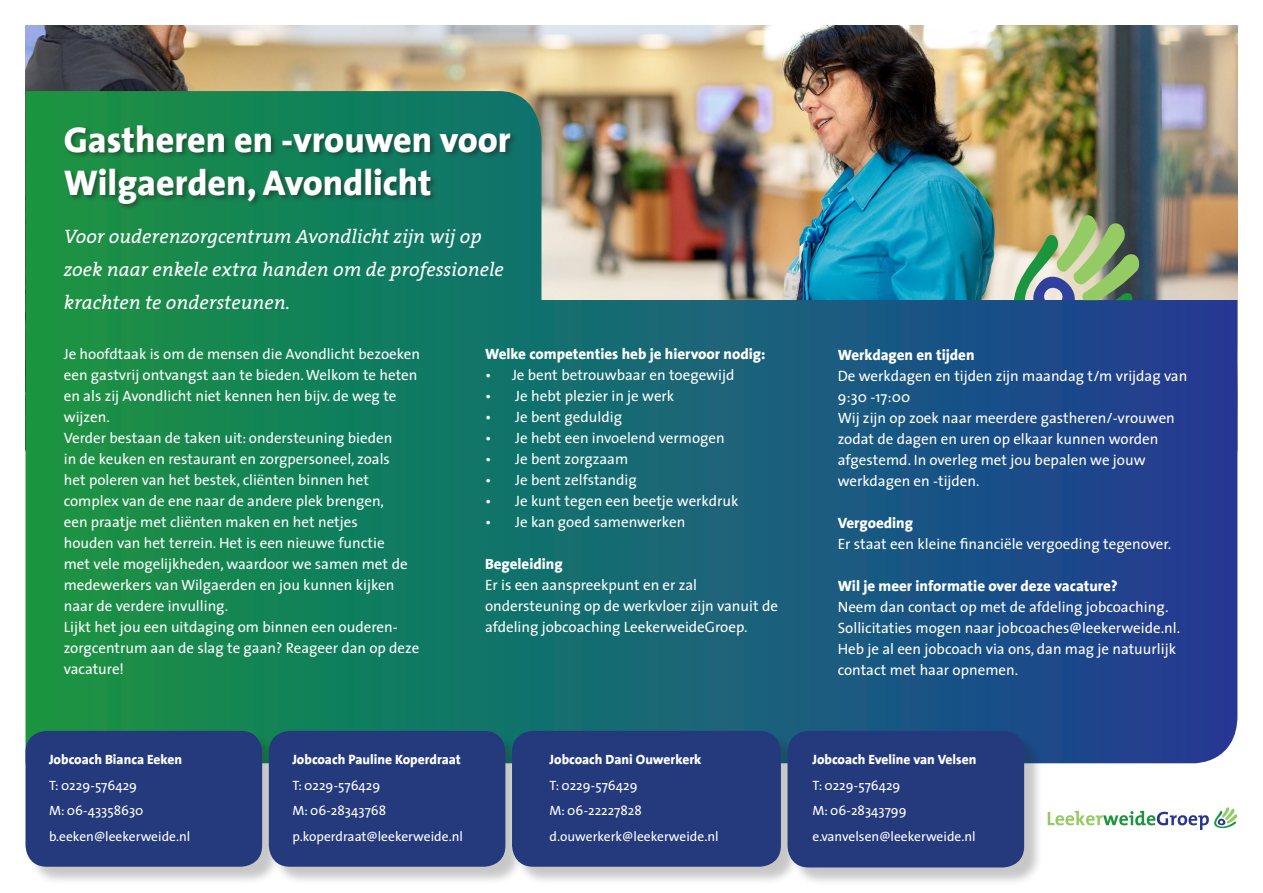
<style>
.page{position:relative;width:1263px;height:893px;background:#fff}
.page>*{position:absolute;margin:0;border:0;box-sizing:border-box;transform-origin:0 0}
.t1{font:800 36px/43.2px "The Sans";color:#fff}
.t2{font:italic 19.5px/33px "The Serif B5 Plain";color:#fff}
.t3{font:15px/21px "The Sans";color:#fff}
.t4{font:800 15px "The Sans";color:#fff}
.t5{font:13.5px/25.5px "The Sans";color:#fff}
.t6{font:800 13.5px "The Sans";color:#fff}
.s1{font-weight:800}
</style>
<div class="page">
<img style="left:25px;top:26px;width:1212px;height:425px">
<img style="left:26px;top:91px;width:1211px;height:672px">
<div style="left:63px;top:124px;width:455px;height:87px;background:#231f20;opacity:.5"></div>
<svg style="left:1048px;top:807px;width:189px;height:23px"></svg>
<svg style="left:1014px;top:215px;width:126px;height:85px;background:#95a97c"></svg>
<div style="left:28px;top:733px;width:253px;height:152px;background:#231f20;opacity:.25"></div>
<div style="left:26px;top:731px;width:236px;height:136px;background:#253a7d;border-radius:21px"></div>
<div style="left:271px;top:733px;width:253px;height:152px;background:#231f20;opacity:.25"></div>
<div style="left:269px;top:731px;width:236px;height:136px;background:#253a7d;border-radius:21px"></div>
<div style="left:514px;top:733px;width:285px;height:152px;background:#231f20;opacity:.25"></div>
<div style="left:512px;top:731px;width:269px;height:136px;background:#253a7d;border-radius:21px"></div>
<div style="left:790px;top:733px;width:253px;height:153px;background:#231f20;opacity:.25"></div>
<div style="left:787px;top:731px;width:237px;height:136px;background:#253a7d;border-radius:21px"></div>
<p class="t1" style="left:64px;top:117px;width:448px">Gastheren en -vrouwen voor<br>Wilgaerden, Avondlicht</p>
<p class="t2" style="left:64px;top:220px;width:441px">Voor ouderenzorgcentrum Avondlicht zijn wij op zoek naar enkele extra handen om de professionele krachten te ondersteunen.</p>
<p class="t4" style="left:485px;top:341px;width:282px">Welke competenties heb je hiervoor nodig:</p>
<p class="t3" style="left:485px;top:364px;width:251px">• Je bent betrouwbaar en toegewijd</p>
<p class="t3" style="left:485px;top:385px;width:191px">• Je hebt plezier in je werk</p>
<p class="t3" style="left:485px;top:406px;width:139px">• Je bent geduldig</p>
<p class="t3" style="left:485px;top:427px;width:241px">• Je hebt een invoelend vermogen</p>
<p class="t3" style="left:485px;top:448px;width:145px">• Je bent zorgzaam</p>
<p class="t3" style="left:485px;top:469px;width:153px">• Je bent zelfstandig</p>
<p class="t3" style="left:485px;top:490px;width:255px">• Je kunt tegen een beetje werkdruk</p>
<p class="t3" style="left:485px;top:511px;width:202px">• Je kan goed samenwerken</p>
<p class="t4" style="left:485px;top:551px;width:79px">Begeleiding</p>
<p class="t3" style="left:485px;top:574px;width:295px">Er is een aanspreekpunt en er zal ondersteuning op de werkvloer zijn vanuit de afdeling jobcoaching LeekerweideGroep.</p>
<p class="t3" style="left:64px;top:343px;width:358px">Je hoofdtaak is om de mensen die Avondlicht bezoeken een gastvrij ontvangst aan te bieden. Welkom te heten en als zij Avondlicht niet kennen hen bijv. de weg te wijzen.</p>
<p class="t3" style="left:64px;top:427px;width:345px">Verder bestaan de taken uit: ondersteuning bieden in de keuken en restaurant en zorgpersoneel, zoals het poleren van het bestek, cliënten binnen het complex van de ene naar de andere plek brengen, een praatje met cliënten maken en het netjes houden van het terrein. Het is een nieuwe functie met vele mogelijkheden, waardoor we samen met de medewerkers van Wilgaerden en jou kunnen kijken naar de verdere invulling.</p>
<p class="t3" style="left:64px;top:616px;width:357px">Lijkt het jou een uitdaging om binnen een ouderen&shy;zorgcentrum aan de slag te gaan? Reageer dan op deze vacature!</p>
<p class="t4" style="left:838px;top:342px;width:138px">Werkdagen en tijden</p>
<p class="t3" style="left:838px;top:365px;width:351px">De werkdagen en tijden zijn maandag t/m vrijdag van<br>9:30 -17:00</p>
<p class="t3" style="left:838px;top:407px;width:339px">Wij zijn op zoek naar meerdere gastheren/-vrouwen zodat de dagen en uren op elkaar kunnen worden afgestemd. In overleg met jou bepalen we jouw werkdagen en -tijden.</p>
<p class="t4" style="left:838px;top:510px;width:77px">Vergoeding</p>
<p class="t3" style="left:838px;top:533px;width:335px">Er staat een kleine financiële vergoeding tegenover.</p>
<p class="t4" style="left:838px;top:573px;width:281px">Wil je meer informatie over deze vacature?</p>
<p class="t3" style="left:838px;top:596px;width:344px">Neem dan contact op met de afdeling jobcoaching.<br>Sollicitaties mogen naar jobcoaches@leekerweide.nl.</p>
<p class="t3" style="left:838px;top:638px;width:340px">Heb je al een jobcoach via ons, dan mag je natuurlijk contact met haar opnemen.</p>
<p class="t6" style="left:49px;top:748px;width:135px">Jobcoach Bianca Eeken</p>
<p class="t5" style="left:49px;top:772px;width:143px">T: 0229-576429<br>M: 06-43358630 b.eeken@leekerweide.nl</p>
<p class="t6" style="left:292px;top:748px;width:170px">Jobcoach Pauline Koperdraat</p>
<p class="t5" style="left:292px;top:772px;width:95px">T: 0229-576429<br>M: 06-28343768</p>
<p class="t5" style="left:292px;top:823px;width:172px">p.koperdraat@leekerweide.nl</p>
<p class="t5" style="left:550px;top:746px;width:171px"><span class="s1">Jobcoach Dani Ouwerkerk<br></span>T: 0229-576429<br>M: 06-22227828 d.ouwerkerk@leekerweide.nl</p>
<p class="t6" style="left:812px;top:748px;width:166px">Jobcoach Eveline van Velsen</p>
<p class="t5" style="left:812px;top:772px;width:165px">T: 0229-576429<br>M: 06-28343799 e.vanvelsen@leekerweide.nl</p>
</div>
